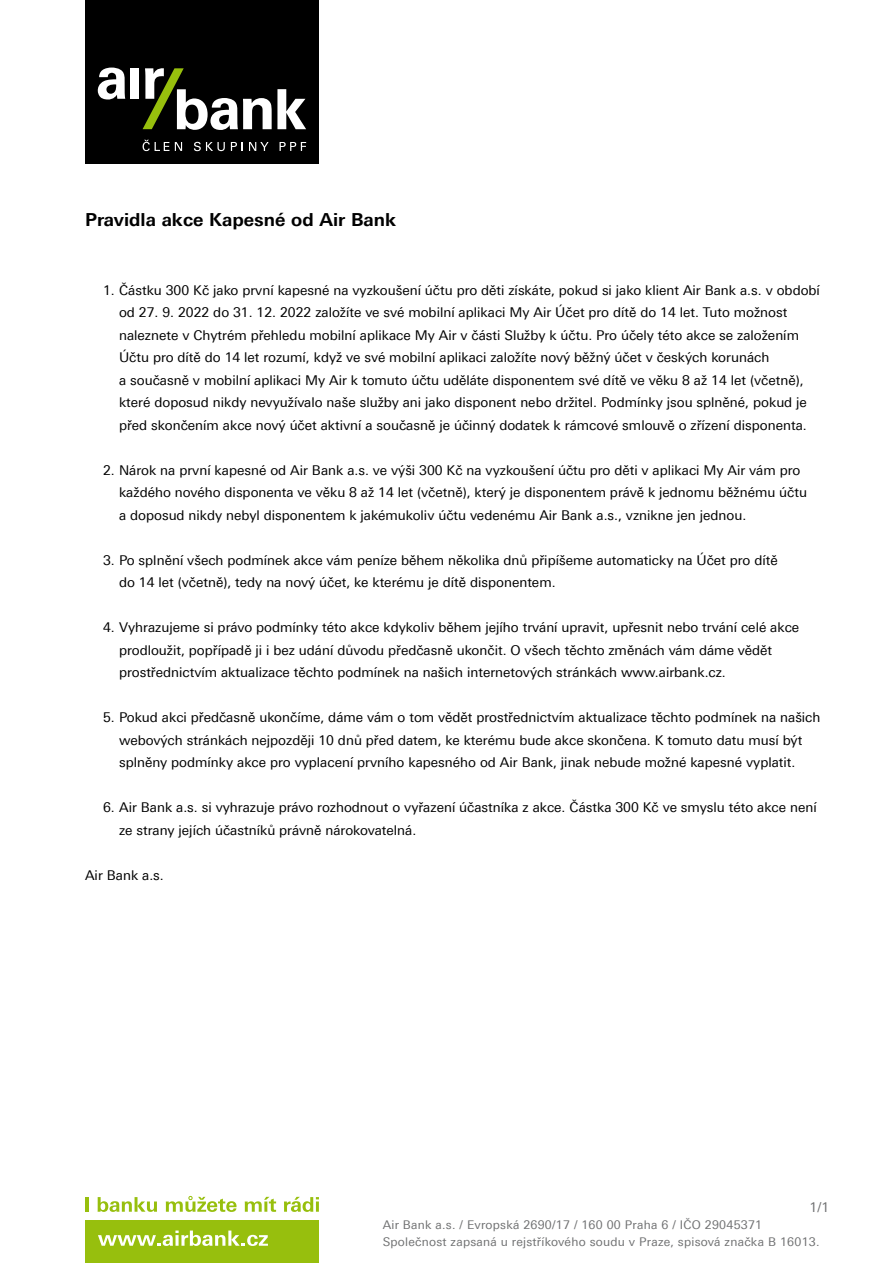
<style>
.page{position:relative;width:893px;height:1263px;background:#fff}
.page>*{position:absolute;margin:0;border:0;box-sizing:border-box;transform-origin:0 0}
.t1{font:700 18px "Linotype Univers 630";color:#000}
.basic{font:13.5px/22.5px "Linotype Univers 430";color:#000}
.pagination{font:13.5px "Linotype Univers 430";color:#707172}
.t2{font:12px/17.1px "Linotype Univers 430";letter-spacing:.02em;color:#707172}
</style>
<div class="page">
<hr style="left:85px;top:1197px;width:3px;height:15px;background:#97bf0d">
<svg style="left:98px;top:1197px;width:59px;height:15px"></svg>
<svg style="left:166px;top:1196px;width:71px;height:16px"></svg>
<svg style="left:245px;top:1197px;width:31px;height:15px"></svg>
<svg style="left:284px;top:1197px;width:35px;height:15px"></svg>
<div style="left:85px;top:1220px;width:234px;height:43px;background:#97bf0d"></div>
<svg style="left:98px;top:1230px;width:170px;height:16px"></svg>
<div style="left:85px;top:0;width:234px;height:164px;background:#000"></div>
<svg style="left:98px;top:68px;width:27px;height:31px"></svg>
<div style="left:130px;top:68px;width:9px;height:31px;background:#fff"></div>
<svg style="left:143px;top:68px;width:163px;height:62px"></svg>
<svg style="left:175px;top:142px;width:7px;height:9px"></svg>
<svg style="left:194px;top:142px;width:31px;height:9px"></svg>
<svg style="left:231px;top:142px;width:12px;height:9px"></svg>
<svg style="left:249px;top:142px;width:20px;height:9px"></svg>
<svg style="left:280px;top:142px;width:26px;height:9px"></svg>
<svg style="left:143px;top:140px;width:26px;height:11px"></svg>
<h1 class="t1" style="left:85px;top:208px;width:313px">Pravidla akce Kapesné od Air Bank</h1>
<p class="basic" style="left:119px;top:279px;width:702px;text-indent:-16px">1. Částku 300 Kč jako první kapesné na vyzkoušení účtu pro děti získáte, pokud si jako klient Air Bank a.s. v období od 27. 9. 2022 do 31. 12. 2022 založíte ve své mobilní aplikaci My Air Účet pro dítě do 14 let. Tuto možnost naleznete v Chytrém přehledu mobilní aplikace My Air v části Služby k účtu. Pro účely této akce se založením Účtu pro dítě do 14 let rozumí, když ve své mobilní aplikaci založíte nový běžný účet v českých korunách<br>a současně v mobilní aplikaci My Air k tomuto účtu uděláte disponentem své dítě ve věku 8 až 14 let (včetně), které doposud nikdy nevyužívalo naše služby ani jako disponent nebo držitel. Podmínky jsou splněné, pokud je před skončením akce nový účet aktivní a současně je účinný dodatek k rámcové smlouvě o zřízení disponenta.</p>
<p class="basic" style="left:119px;top:459px;width:689px;text-indent:-16px">2. Nárok na první kapesné od Air Bank a.s. ve výši 300 Kč na vyzkoušení účtu pro děti v aplikaci My Air vám pro každého nového disponenta ve věku 8 až 14 let (včetně), který je disponentem právě k jednomu běžnému účtu a doposud nikdy nebyl disponentem k jakémukoliv účtu vedenému Air Bank a.s., vznikne jen jednou.</p>
<p class="basic" style="left:119px;top:549px;width:660px;text-indent:-16px">3. Po splnění všech podmínek akce vám peníze během několika dnů připíšeme automaticky na Účet pro dítě do 14 let (včetně), tedy na nový účet, ke kterému je dítě disponentem.</p>
<p class="basic" style="left:119px;top:616px;width:682px;text-indent:-16px">4. Vyhrazujeme si právo podmínky této akce kdykoliv během jejího trvání upravit, upřesnit nebo trvání celé akce prodloužit, popřípadě ji i bez udání důvodu předčasně ukončit. O všech těchto změnách vám dáme vědět prostřednictvím aktualizace těchto podmínek na našich internetových stránkách www.airbank.cz.</p>
<p class="basic" style="left:119px;top:706px;width:703px;text-indent:-16px">5. Pokud akci předčasně ukončíme, dáme vám o tom vědět prostřednictvím aktualizace těchto podmínek na našich webových stránkách nejpozději 10 dnů před datem, ke kterému bude akce skončena. K tomuto datu musí být splněny podmínky akce pro vyplacení prvního kapesného od Air Bank, jinak nebude možné kapesné vyplatit.</p>
<p class="basic" style="left:119px;top:796px;width:699px;text-indent:-16px">6. Air Bank a.s. si vyhrazuje právo rozhodnout o vyřazení účastníka z akce. Částka 300 Kč ve smyslu této akce není ze strany jejích účastníků právně nárokovatelná.</p>
<p class="basic" style="left:85px;top:864px;width:80px">Air Bank a.s.</p>
<p class="pagination" style="left:810px;top:1199px;width:21px">1/1</p>
<p class="t2" style="left:383px;top:1216px;width:438px">Air Bank a.s. / Evropská 2690/17 / 160 00 Praha 6 / IČO 29045371<br>Společnost zapsaná u rejstříkového soudu v Praze, spisová značka B 16013.</p>
</div>
